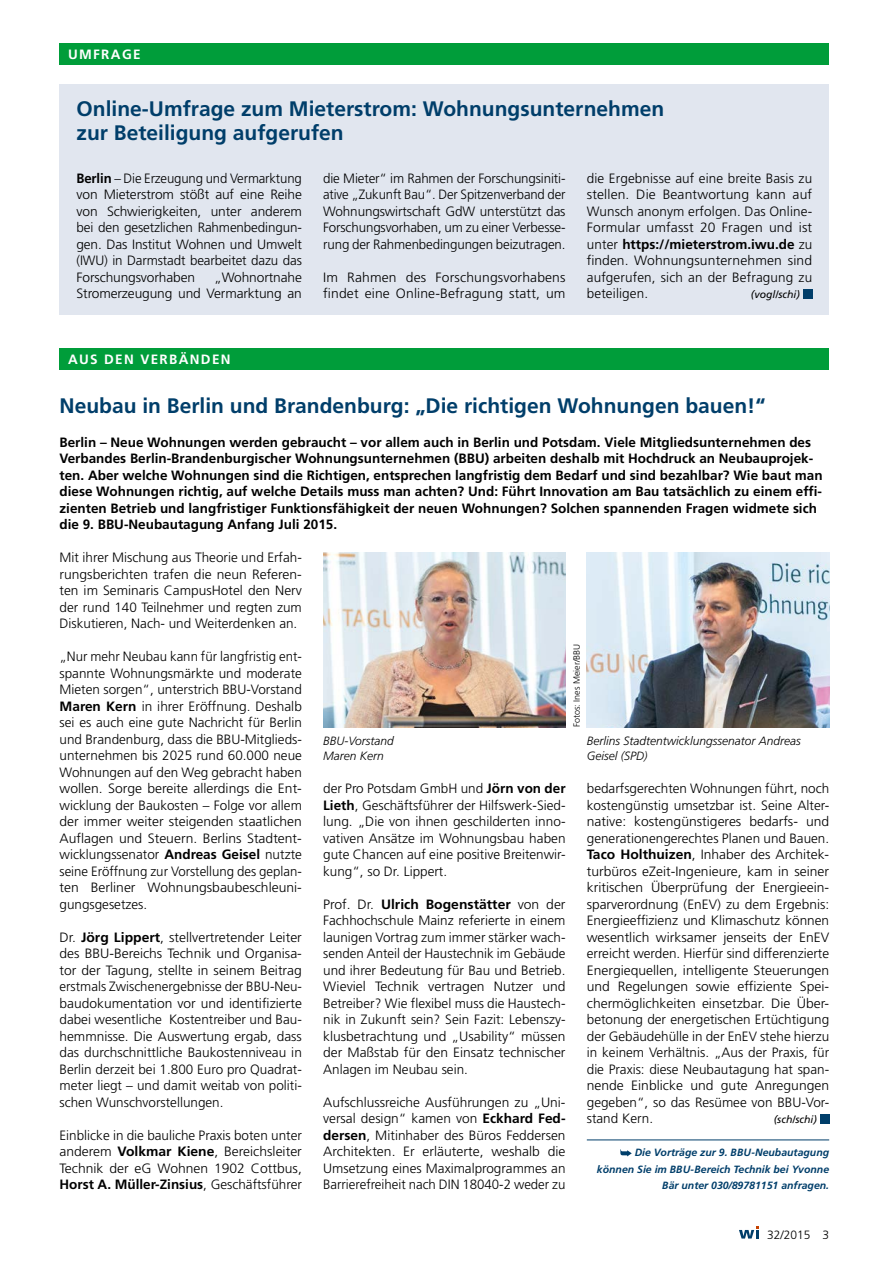
<style>
.page{position:relative;width:893px;height:1263px;background:#fff}
.page>*{position:absolute;margin:0;border:0;box-sizing:border-box;transform-origin:0 0}
.t1{font:700 21px/24px "Frutiger";color:#003e6a}
.t2{font:300 13.5px/16.5px "Frutiger";color:#000;text-align:justify}
.t3{font:700 13.5px/16.5px "Frutiger";color:#000}
.t4{font:700 13.5px "Frutiger";letter-spacing:.1em;color:#fff}
.t5{font:italic 300 12px/15px "Frutiger";color:#000}
.t6{font:300 12px "Frutiger";color:#000}
.t7{font:italic 700 10.5px/16.5px "Frutiger";color:#003e6a;text-align:right}
.t8{font:italic 10.5px "Frutiger";color:#000}
.t9{font:300 9px "Frutiger";color:#000}
.s1{font-weight:700}
</style>
<div class="page">
<div style="left:820px;top:1114px;width:9px;height:9px;background:#003e6a"></div>
<img style="left:587px;top:553px;width:242px;height:174px">
<img style="left:323px;top:553px;width:243px;height:174px">
<hr style="left:587px;top:1139px;width:242px;height:1px;background:#003e6a">
<svg style="left:620px;top:1149px;width:12px;height:7px"></svg>
<div style="left:60px;top:348px;width:769px;height:22px;background:#009d3a"></div>
<div style="left:60px;top:43px;width:769px;height:22px;background:#009d3a"></div>
<div style="left:60px;top:84px;width:769px;height:231px;background:#e1e6ef"></div>
<div style="left:803px;top:289px;width:9px;height:9px;background:#003e6a"></div>
<svg style="left:739px;top:1226px;width:20px;height:12px"></svg>
<p class="t4" style="left:68px;top:46px;width:74px">UMFRAGE</p>
<h1 class="t1" style="left:77px;top:96px;width:589px">Online-Umfrage zum Mieterstrom: Wohnungsunternehmen zur Beteiligung aufgerufen</h1>
<p class="t2" style="left:77px;top:170px;width:227px"><span class="s1">Berlin</span> – Die Erzeugung und Vermarktung von Mieterstrom stößt auf eine Reihe von Schwierigkeiten, unter anderem bei den gesetzlichen Rahmenbedingun&shy;gen. Das Institut Wohnen und Umwelt (IWU) in Darmstadt bearbeitet dazu das Forschungsvorhaben</p>
<p class="t2" style="left:77px;top:269px;width:227px;text-align:right">„Wohnortnahe<br>Stromerzeugung und Vermarktung an</p>
<p class="t4" style="left:68px;top:351px;width:164px">AUS DEN VERBÄNDEN</p>
<p class="t2" style="left:323px;top:170px;width:244px">die Mieter“ im Rahmen der Forschungsiniti&shy;ative „Zukunft Bau“. Der Spitzenverband der Wohnungswirtschaft GdW unterstützt das Forschungsvorhaben, um zu einer Verbesse&shy;rung der Rahmenbedingungen beizutragen.</p>
<p class="t2" style="left:323px;top:269px;width:244px">Im Rahmen des Forschungsvorhabens findet eine Online-Befragung statt, um</p>
<p class="t2" style="left:587px;top:170px;width:227px">die Ergebnisse auf eine breite Basis zu stellen. Die Beantwortung kann auf Wunsch anonym erfolgen. Das Online-Formular umfasst 20 Fragen und ist unter <span class="s1">https://mieterstrom.iwu.de</span> zu finden. Wohnungsunternehmen sind aufgerufen, sich an der Befragung zu beteiligen.</p>
<p class="t8" style="left:751px;top:289px;width:50px">(vogl/schi)</p>
<h1 class="t1" style="left:60px;top:394px;width:707px">Neubau in Berlin und Brandenburg: „Die richtigen Wohnungen bauen!“</h1>
<p class="t3" style="left:60px;top:434px;width:765px">Berlin – Neue Wohnungen werden gebraucht – vor allem auch in Berlin und Potsdam. Viele Mitgliedsunternehmen des Verbandes Berlin-Brandenburgischer Wohnungsunternehmen (BBU) arbeiten deshalb mit Hochdruck an Neubauprojek&shy;ten. Aber welche Wohnungen sind die Richtigen, entsprechen langfristig dem Bedarf und sind bezahlbar? Wie baut man diese Wohnungen richtig, auf welche Details muss man achten? Und: Führt Innovation am Bau tatsächlich zu einem effi&shy;zienten Betrieb und langfristiger Funktionsfähigkeit der neuen Wohnungen? Solchen spannenden Fragen widmete sich die 9. BBU-Neubautagung Anfang Juli 2015.</p>
<p class="t2" style="left:60px;top:550px;width:244px">Mit ihrer Mischung aus Theorie und Erfah&shy;rungsberichten trafen die neun Referen&shy;ten im Seminaris CampusHotel den Nerv der rund 140 Teilnehmer und regten zum Diskutieren, Nach- und Weiterdenken an.</p>
<p class="t2" style="left:60px;top:649px;width:244px">„Nur mehr Neubau kann für langfristig ent&shy;spannte Wohnungsmärkte und moderate Mieten sorgen“, unterstrich BBU-Vorstand <span class="s1">Maren Kern</span> in ihrer Eröffnung. Deshalb sei es auch eine gute Nachricht für Berlin und Brandenburg, dass die BBU-Mitglieds&shy;unternehmen bis 2025 rund 60.000 neue Wohnungen auf den Weg gebracht haben wollen. Sorge bereite allerdings die Ent&shy;wicklung der Baukosten – Folge vor allem der immer weiter steigenden staatlichen Auflagen und Steuern. Berlins Stadtent&shy;wicklungssenator <span class="s1">Andreas Geisel</span> nutzte seine Eröffnung zur Vorstellung des geplan&shy;ten Berliner Wohnungsbaubeschleuni&shy;gungsgesetzes.</p>
<p class="t2" style="left:60px;top:929px;width:244px">Dr. <span class="s1">Jörg Lippert</span>, stellvertretender Leiter des BBU-Bereichs Technik und Organisa&shy;tor der Tagung, stellte in seinem Beitrag erstmals Zwischenergebnisse der BBU-Neu&shy;baudokumentation vor und identifizierte dabei wesentliche Kostentreiber und Bau&shy;hemmnisse. Die Auswertung ergab, dass das durchschnittliche Baukostenniveau in Berlin derzeit bei 1.800 Euro pro Quadrat&shy;meter liegt – und damit weitab von politi&shy;schen Wunschvorstellungen.</p>
<p class="t2" style="left:60px;top:1127px;width:244px">Einblicke in die bauliche Praxis boten unter anderem <span class="s1">Volkmar Kiene</span>, Bereichsleiter Technik der eG Wohnen 1902 Cottbus, <span class="s1">Horst A. Müller-Zinsius</span>, Geschäftsführer</p>
<p class="t5" style="left:323px;top:733px;width:72px">BBU-Vorstand<br>Maren Kern</p>
<p class="t9" style="left:572px;top:727px;width:85px;rotate:-90deg">Fotos: Ines Meier/BBU</p>
<p class="t5" style="left:587px;top:733px;width:216px">Berlins Stadtentwicklungssenator Andreas<br>Geisel (SPD)</p>
<p class="t2" style="left:323px;top:781px;width:244px">der Pro Potsdam GmbH und <span class="s1">Jörn von der Lieth</span>, Geschäftsführer der Hilfswerk-Sied&shy;lung. „Die von ihnen geschilderten inno&shy;vativen Ansätze im Wohnungsbau haben gute Chancen auf eine positive Breitenwir&shy;kung“, so Dr. Lippert.</p>
<p class="t2" style="left:323px;top:896px;width:244px">Prof. Dr. <span class="s1">Ulrich Bogenstätter</span> von der Fachhochschule Mainz referierte in einem launigen Vortrag zum immer stärker wach&shy;senden Anteil der Haustechnik im Gebäude und ihrer Bedeutung für Bau und Betrieb.<br>Wieviel Technik vertragen Nutzer und Betreiber? Wie flexibel muss die Haustech&shy;nik in Zukunft sein? Sein Fazit: Lebenszy&shy;klusbetrachtung und „Usability“ müssen der Maßstab für den Einsatz technischer Anlagen im Neubau sein.</p>
<p class="t2" style="left:323px;top:1094px;width:244px">Aufschlussreiche Ausführungen zu „Uni&shy;versal design“ kamen von <span class="s1">Eckhard Fed&shy;dersen</span>, Mitinhaber des Büros Feddersen Architekten. Er erläuterte, weshalb die Umsetzung eines Maximalprogrammes an Barrierefreiheit nach DIN 18040-2 weder zu</p>
<p class="t2" style="left:587px;top:781px;width:244px">bedarfsgerechten Wohnungen führt, noch kostengünstig umsetzbar ist. Seine Alter&shy;native: kostengünstigeres bedarfs- und generationengerechtes Planen und Bauen.<br><span class="s1">Taco Holthuizen</span>, Inhaber des Architek&shy;turbüros eZeit-Ingenieure, kam in seiner kritischen Überprüfung der Energieein&shy;sparverordnung (EnEV) zu dem Ergebnis:<br>Energieeffizienz und Klimaschutz können wesentlich wirksamer jenseits der EnEV erreicht werden. Hierfür sind differenzierte Energiequellen, intelligente Steuerungen und Regelungen sowie effiziente Spei&shy;chermöglichkeiten einsetzbar. Die Über&shy;betonung der energetischen Ertüchtigung der Gebäudehülle in der EnEV stehe hierzu in keinem Verhältnis. „Aus der Praxis, für die Praxis: diese Neubautagung hat span&shy;nende Einblicke und gute Anregungen gegeben“, so das Resümee von BBU-Vor&shy;stand Kern.</p>
<p class="t8" style="left:774px;top:1114px;width:45px">(sch/schi)</p>
<p class="t7" style="left:597px;top:1144px;width:234px">Die Vorträge zur 9. BBU-Neubautagung können Sie im BBU-Bereich Technik bei Yvonne<br>Bär unter 030/89781151 anfragen.</p>
<p class="t6" style="left:767px;top:1227px;width:64px">32/2015 3</p>
</div>
